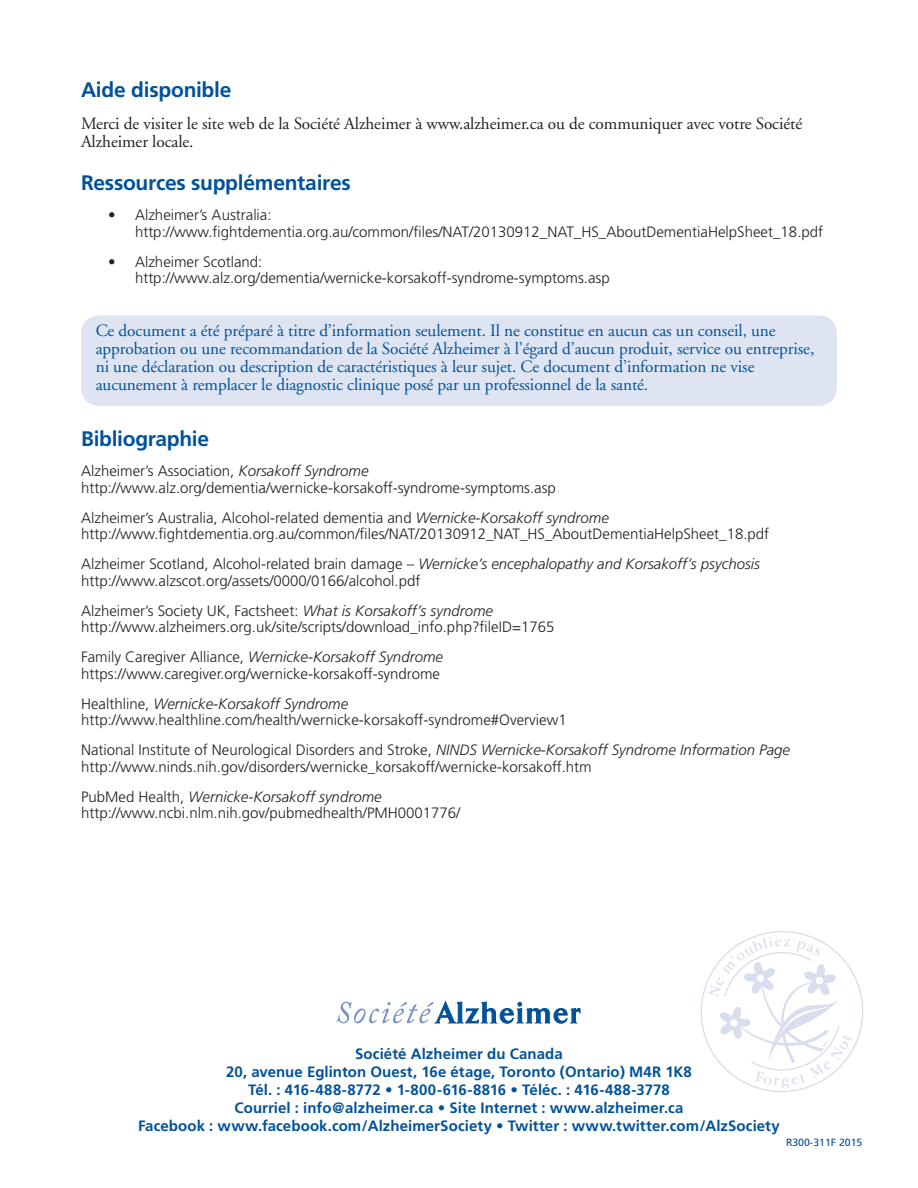
<style>
.page{position:relative;width:918px;height:1188px;background:#fff}
.page>*{position:absolute;margin:0;border:0;box-sizing:border-box;transform-origin:0 0}
.Headline_1{font:700 21px "Frutiger";letter-spacing:-.015em;color:#01529a}
.Text_in_Blue_tint_bo{font:17.25px/18px "Adobe Garamond";letter-spacing:-.005em;color:#01529a}
.Paragraph_1{font:17.25px/18px "Adobe Garamond";letter-spacing:-.005em;color:#231f20}
.Bibliographie{font:300 15px/16.5px "Frutiger";color:#231f20}
.Address_Panel{font:700 15px "Frutiger";letter-spacing:.005em;color:#01529a}
.t1{font:10.5px "Frutiger";color:#01529a}
.s1{font-style:italic}
</style>
<div class="page">
<div style="left:81px;top:315px;width:756px;height:91px;background:#dee4f1;border-radius:18px"></div>
<svg style="left:701px;top:931px;width:162px;height:161px"></svg>
<svg style="left:337px;top:1001px;width:243px;height:23px"></svg>
<p class="Headline_1" style="left:81px;top:78px;width:152px">Aide disponible</p>
<p class="Paragraph_1" style="left:81px;top:115px;width:723px">Merci de visiter le site web de la Société Alzheimer à www.alzheimer.ca ou de communiquer avec votre Société<br>Alzheimer locale.</p>
<p class="Headline_1" style="left:81px;top:170px;width:271px">Ressources supplémentaires</p>
<p class="Bibliographie" style="left:135px;top:207px;width:690px;text-indent:-27px">• Alzheimer’s Australia: http://www.fightdementia.org.au/common/files/NAT/20130912_NAT_HS_AboutDementiaHelpSheet_18.pdf</p>
<p class="Bibliographie" style="left:135px;top:253px;width:476px;text-indent:-27px">• Alzheimer Scotland: http://www.alz.org/dementia/wernicke-korsakoff-syndrome-symptoms.asp</p>
<p class="Text_in_Blue_tint_bo" style="left:96px;top:322px;width:720px">Ce document a été préparé à titre d’information seulement. Il ne constitue en aucun cas un conseil, une approbation ou une recommandation de la Société Alzheimer à l’égard d’aucun produit, service ou entreprise, ni une déclaration ou description de caractéristiques à leur sujet. Ce document d’information ne vise aucunement à remplacer le diagnostic clinique posé par un professionnel de la santé.</p>
<p class="Headline_1" style="left:81px;top:427px;width:130px">Bibliographie</p>
<p class="Bibliographie" style="left:81px;top:463px;width:476px">Alzheimer’s Association, <span class="s1">Korsakoff Syndrome </span>http://www.alz.org/dementia/wernicke-korsakoff-syndrome-symptoms.asp</p>
<p class="Bibliographie" style="left:81px;top:509px;width:690px">Alzheimer’s Australia, Alcohol-related dementia and <span class="s1">Wernicke-Korsakoff syndrome </span>http://www.fightdementia.org.au/common/files/NAT/20130912_NAT_HS_AboutDementiaHelpSheet_18.pdf</p>
<p class="Bibliographie" style="left:81px;top:556px;width:680px">Alzheimer Scotland, Alcohol-related brain damage – <span class="s1">Wernicke’s encephalopathy and Korsakoff’s psychosis </span>http://www.alzscot.org/assets/0000/0166/alcohol.pdf</p>
<p class="Bibliographie" style="left:81px;top:602px;width:475px">Alzheimer’s Society UK, Factsheet: <span class="s1">What is Korsakoff’s syndrome </span>http://www.alzheimers.org.uk/site/scripts/download_info.php?fileID=1765</p>
<p class="Bibliographie" style="left:81px;top:649px;width:363px">Family Caregiver Alliance, <span class="s1">Wernicke-Korsakoff Syndrome </span>https://www.caregiver.org/wernicke-korsakoff-syndrome</p>
<p class="Bibliographie" style="left:81px;top:695px;width:487px">Healthline, <span class="s1">Wernicke-Korsakoff Syndrome </span>http://www.healthline.com/health/wernicke-korsakoff-syndrome#Overview1</p>
<p class="Bibliographie" style="left:81px;top:742px;width:710px">National Institute of Neurological Disorders and Stroke, <span class="s1">NINDS Wernicke-Korsakoff Syndrome Information Page </span>http://www.ninds.nih.gov/disorders/wernicke_korsakoff/wernicke-korsakoff.htm</p>
<p class="Bibliographie" style="left:81px;top:788px;width:381px">PubMed Health, <span class="s1">Wernicke-Korsakoff syndrome </span>http://www.ncbi.nlm.nih.gov/pubmedhealth/PMH0001776/</p>
<p class="Address_Panel" style="left:355px;top:1045px;width:209px">Société Alzheimer du Canada</p>
<p class="Address_Panel" style="left:226px;top:1063px;width:467px">20, avenue Eglinton Ouest, 16e étage, Toronto (Ontario) M4R 1K8</p>
<p class="Address_Panel" style="left:248px;top:1081px;width:423px">Tél. : 416-488-8772 • 1-800-616-8816 • Téléc. : 416-488-3778</p>
<p class="Address_Panel" style="left:235px;top:1099px;width:450px">Courriel : info@alzheimer.ca • Site Internet : www.alzheimer.ca</p>
<p class="Address_Panel" style="left:138px;top:1117px;width:643px">Facebook : www.facebook.com/AlzheimerSociety • Twitter : www.twitter.com/AlzSociety</p>
<p class="t1" style="left:786px;top:1136px;width:78px">R300-311F 2015</p>
</div>
